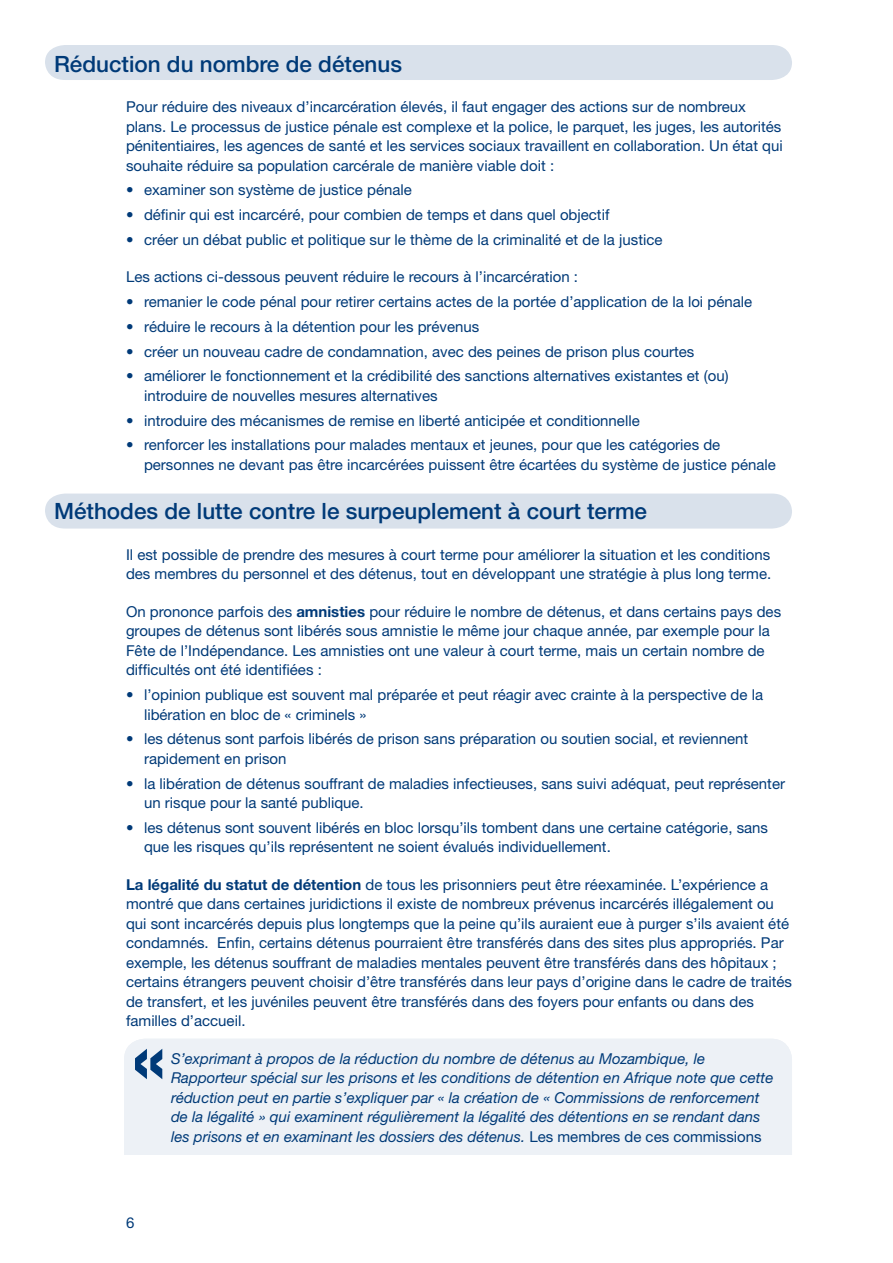
<style>
.page{position:relative;width:893px;height:1263px;background:#fff}
.page>*{position:absolute;margin:0;border:0;box-sizing:border-box;transform-origin:0 0}
.t1{font:500 22.5px "Helvetica Neue";color:#003a78}
.t2{font:15px/19.5px "Helvetica Neue";color:#003a78}
.t3{font:italic 15px/19.5px "Helvetica Neue";color:#003a78}
.s1{font-weight:700}
.s2{font-style:normal}
</style>
<div class="page">
<div style="left:45px;top:45px;width:747px;height:35px;background:#d9e1eb"></div>
<div style="left:45px;top:494px;width:747px;height:34px;background:#d9e1eb"></div>
<div style="left:124px;top:1039px;width:668px;height:116px;background:#edf1f6"></div>
<svg style="left:135px;top:1049px;width:27px;height:30px"></svg>
<h1 class="t1" style="left:54px;top:50px;width:350px">Réduction du nombre de détenus</h1>
<p class="t2" style="left:126px;top:97px;width:658px">Pour réduire des niveaux d’incarcération élevés, il faut engager des actions sur de nombreux plans. Le processus de justice pénale est complexe et la police, le parquet, les juges, les autorités pénitentiaires, les agences de santé et les services sociaux travaillent en collaboration. Un état qui souhaite réduire sa population carcérale de manière viable doit :</p>
<p class="t2" style="left:126px;top:180px;width:287px">• examiner son système de justice pénale</p>
<p class="t2" style="left:126px;top:205px;width:485px">• définir qui est incarcéré, pour combien de temps et dans quel objectif</p>
<p class="t2" style="left:126px;top:229px;width:538px">• créer un débat public et politique sur le thème de la criminalité et de la justice</p>
<p class="t2" style="left:126px;top:267px;width:454px">Les actions ci-dessous peuvent réduire le recours à l’incarcération :</p>
<p class="t2" style="left:126px;top:292px;width:628px">• remanier le code pénal pour retirer certains actes de la portée d’application de la loi pénale</p>
<p class="t2" style="left:126px;top:316px;width:355px">• réduire le recours à la détention pour les prévenus</p>
<p class="t2" style="left:126px;top:341px;width:570px">• créer un nouveau cadre de condamnation, avec des peines de prison plus courtes</p>
<p class="t2" style="left:144px;top:366px;width:586px;text-indent:-18px">• améliorer le fonctionnement et la crédibilité des sanctions alternatives existantes et (ou) introduire de nouvelles mesures alternatives</p>
<p class="t2" style="left:126px;top:410px;width:515px">• introduire des mécanismes de remise en liberté anticipée et conditionnelle</p>
<p class="t2" style="left:144px;top:435px;width:633px;text-indent:-18px">• renforcer les installations pour malades mentaux et jeunes, pour que les catégories de personnes ne devant pas être incarcérées puissent être écartées du système de justice pénale</p>
<h1 class="t1" style="left:54px;top:498px;width:595px">Méthodes de lutte contre le surpeuplement à court terme</h1>
<p class="t2" style="left:126px;top:544px;width:647px">Il est possible de prendre des mesures à court terme pour améliorer la situation et les conditions des membres du personnel et des détenus, tout en développant une stratégie à plus long terme.</p>
<p class="t2" style="left:126px;top:601px;width:657px">On prononce parfois des <span class="s1">amnisties</span> pour réduire le nombre de détenus, et dans certains pays des groupes de détenus sont libérés sous amnistie le même jour chaque année, par exemple pour la Fête de l’Indépendance. Les amnisties ont une valeur à court terme, mais un certain nombre de difficultés ont été identifiées :</p>
<p class="t2" style="left:144px;top:685px;width:621px;text-indent:-18px">• l’opinion publique est souvent mal préparée et peut réagir avec crainte à la perspective de la libération en bloc de « criminels »</p>
<p class="t2" style="left:144px;top:729px;width:606px;text-indent:-18px">• les détenus sont parfois libérés de prison sans préparation ou soutien social, et reviennent rapidement en prison</p>
<p class="t2" style="left:144px;top:773px;width:642px;text-indent:-18px">• la libération de détenus souffrant de maladies infectieuses, sans suivi adéquat, peut représenter un risque pour la santé publique.</p>
<p class="t2" style="left:144px;top:817px;width:626px;text-indent:-18px">• les détenus sont souvent libérés en bloc lorsqu’ils tombent dans une certaine catégorie, sans que les risques qu’ils représentent ne soient évalués individuellement.</p>
<p class="t2" style="left:126px;top:874px;width:668px"><span class="s1">La légalité du statut de détention</span> de tous les prisonniers peut être réexaminée. L’expérience a montré que dans certaines juridictions il existe de nombreux prévenus incarcérés illégalement ou qui sont incarcérés depuis plus longtemps que la peine qu’ils auraient eue à purger s’ils avaient été condamnés. Enfin, certains détenus pourraient être transférés dans des sites plus appropriés. Par exemple, les détenus souffrant de maladies mentales peuvent être transférés dans des hôpitaux ; certains étrangers peuvent choisir d’être transférés dans leur pays d’origine dans le cadre de traités de transfert, et les juvéniles peuvent être transférés dans des foyers pour enfants ou dans des familles d’accueil.</p>
<p class="t3" style="left:171px;top:1048px;width:604px">S’exprimant à propos de la réduction du nombre de détenus au Mozambique, le Rapporteur spécial sur les prisons et les conditions de détention en Afrique note que cette réduction peut en partie s’expliquer par « la création de « Commissions de renforcement de la légalité » qui examinent régulièrement la légalité des détentions en se rendant dans les prisons et en examinant les dossiers des détenus. <span class="s2">Les membres de ces commissions</span></p>
</div>
